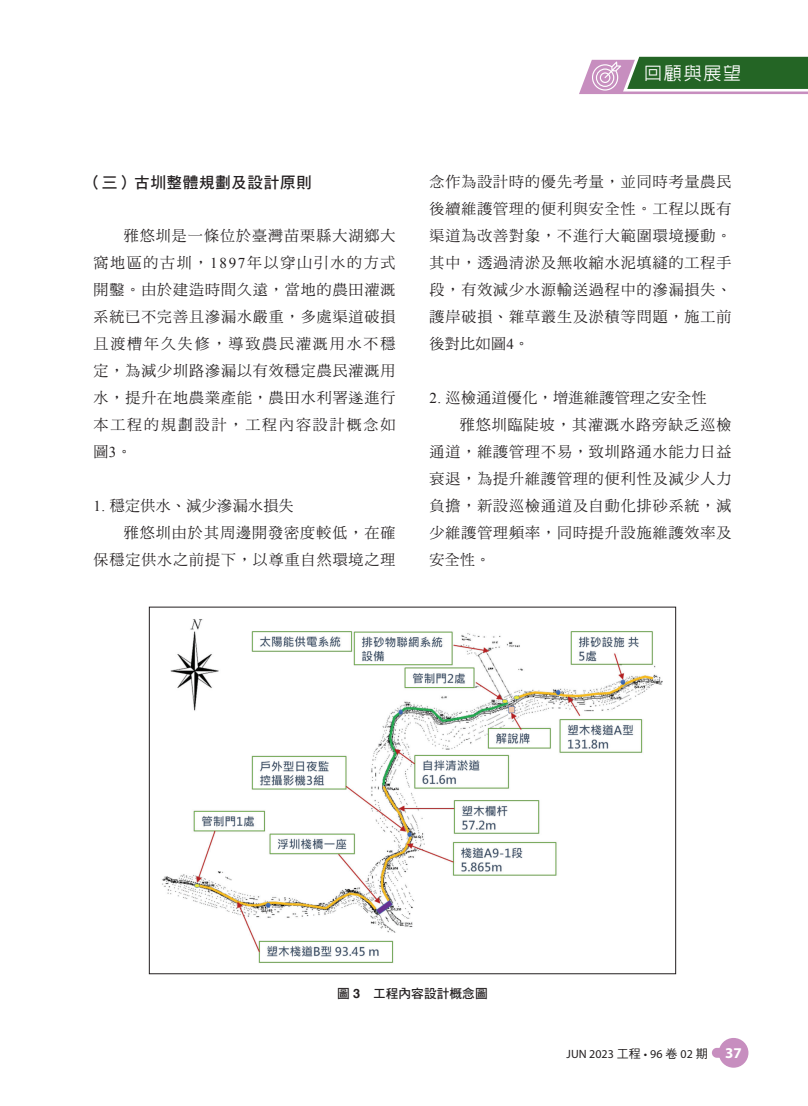
<style>
.page{position:relative;width:808px;height:1106px;background:#fff}
.page>*{position:absolute;margin:0;border:0;box-sizing:border-box;transform-origin:0 0}
.t1{font:500 18px "AR Hei B5";letter-spacing:.1em;color:#fff}
.t2{font:15.75px "DF Hei Std W7";letter-spacing:.03em;color:#231f20}
.t3{font:15px/27px "DF Ming Std W5";letter-spacing:.065em;color:#231f20;text-align:justify}
.t4{font:15px "DF Ming Std W5";letter-spacing:.025em;color:#231f20}
.t5{font:12.75px "DF Hei Std W7";color:#231f20}
.t6{font:12px "Myriad Pro";color:#231f20}
.s1{font-family:"Times New Roman"}
.s2{font-family:"Helvetica";font-weight:700}
.s3{font-family:"DF Hei Std W5"}
.s4{font-weight:700;font-size:15px;color:#fff}
</style>
<div class="page">
<svg style="left:579px;top:57px;width:229px;height:37px;background:#638262"></svg>
<div style="left:719px;top:1037px;width:29px;height:30px;background:#c78ebf;border-radius:50%"></div>
<div style="left:712px;top:1047px;width:26px;height:10px;background:#c78ebf;border-radius:5px"></div>
<img style="left:162px;top:619px;width:501px;height:344px">
<p class="t1" style="left:644px;top:64px;width:99px">回顧與展望</p>
<p class="t2" style="left:86px;top:174px;width:228px">（三）古圳整體規劃及設計原則</p>
<p class="t3" style="left:94px;top:222px;width:303px;text-indent:30px">雅悠圳是一條位於臺灣苗栗縣大湖鄉大窩地區的古圳，<span class="s1">1897</span>年以穿山引水的方式開鑿。由於建造時間久遠，當地的農田灌溉系統已不完善且滲漏水嚴重，多處渠道破損且渡槽年久失修，導致農民灌溉用水不穩定，為減少圳路滲漏以有效穩定農民灌溉用水，提升在地農業產能，農田水利署遂進行本工程的規劃設計，工程內容設計概念如圖<span class="s1">3</span>。</p>
<p class="t4" style="left:94px;top:498px;width:202px"><span class="s1">1.</span> 穩定供水、減少滲漏水損失</p>
<p class="t3" style="left:124px;top:519px;width:273px">雅悠圳由於其周邊開發密度較低，在確</p>
<p class="t3" style="left:94px;top:546px;width:303px">保穩定供水之前提下，以尊重自然環境之理</p>
<p class="t3" style="left:429px;top:168px;width:303px">念作為設計時的優先考量，並同時考量農民後續維護管理的便利與安全性。工程以既有渠道為改善對象，不進行大範圍環境擾動。其中，透過清淤及無收縮水泥填縫的工程手段，有效減少水源輸送過程中的滲漏損失、護岸破損、雜草叢生及淤積等問題，施工前後對比如圖<span class="s1">4</span>。</p>
<p class="t4" style="left:429px;top:390px;width:279px"><span class="s1">2.</span> 巡檢通道優化，增進維護管理之安全性</p>
<p class="t3" style="left:460px;top:411px;width:273px">雅悠圳臨陡坡，其灌溉水路旁缺乏巡檢</p>
<p class="t3" style="left:429px;top:438px;width:303px">通道，維護管理不易，致圳路通水能力日益</p>
<p class="t3" style="left:429px;top:465px;width:303px">衰退，為提升維護管理的便利性及減少人力</p>
<p class="t3" style="left:429px;top:492px;width:303px">負擔，新設巡檢通道及自動化排砂系統，減</p>
<p class="t3" style="left:429px;top:519px;width:303px">少維護管理頻率，同時提升設施維護效率及</p>
<p class="t3" style="left:429px;top:546px;width:63px">安全性。</p>
<p class="t5" style="left:337px;top:986px;width:152px">圖 <span class="s2">3</span>　工程內容設計概念圖</p>
<p class="t6" style="left:567px;top:1046px;width:177px">JUN 2023 <span class="s3">工程</span> • 96 <span class="s3">卷</span> 02 <span class="s3">期</span> <span class="s4">37</span></p>
</div>
